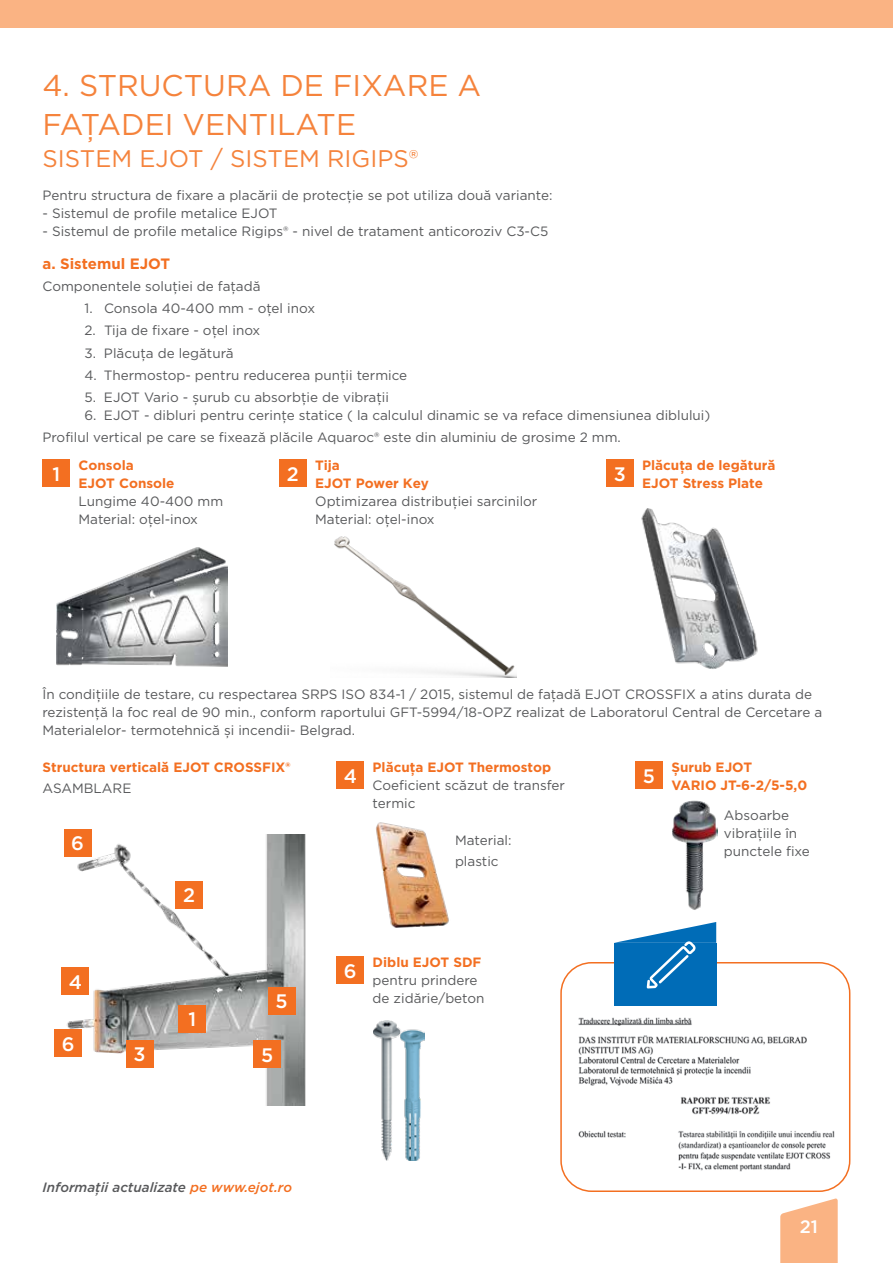
<style>
.page{position:relative;width:893px;height:1263px;background:#fff}
.page>*{position:absolute;margin:0;border:0;box-sizing:border-box;transform-origin:0 0}
.t1{font:30px/39px "Gotham";color:#f5833c}
.t2{font:24px "Gotham";color:#f5833c}
.t3{font:500 19.5px "Gotham";color:#fff}
.t4{font:500 18px "Gotham";color:#fff}
.t5{font:15px "Gotham Bold ZZZ Regular ZZZ";color:#f36f21}
.t6{font:13.5px/18px "Gotham";color:#58595b}
.t7{font:13.5px/18px "Gotham Bold ZZZ Regular ZZZ";color:#f36f21}
.t8{font:italic 500 13.5px "Gotham";color:#58595b}
.s1{color:#f36f21}
</style>
<div class="page">
<svg style="left:780px;top:1198px;width:58px;height:65px"></svg>
<div style="left:0;top:0;width:893px;height:28px;background:#fab383"></div>
<img style="left:61px;top:835px;width:325px;height:271px">
<div style="left:43px;top:459px;width:27px;height:28px;background:#f36f21"></div>
<div style="left:279px;top:459px;width:28px;height:28px;background:#f36f21"></div>
<div style="left:606px;top:459px;width:28px;height:28px;background:#f36f21"></div>
<div style="left:336px;top:761px;width:28px;height:28px;background:#f36f21"></div>
<div style="left:62px;top:967px;width:27px;height:28px;background:#f36f21"></div>
<div style="left:336px;top:956px;width:28px;height:28px;background:#f36f21"></div>
<div style="left:54px;top:1029px;width:28px;height:28px;background:#f36f21"></div>
<div style="left:64px;top:829px;width:27px;height:27px;background:#f36f21"></div>
<div style="left:126px;top:1040px;width:27px;height:27px;background:#f36f21"></div>
<div style="left:179px;top:1005px;width:27px;height:27px;background:#f36f21"></div>
<div style="left:175px;top:881px;width:28px;height:27px;background:#f36f21"></div>
<div style="left:635px;top:761px;width:28px;height:28px;background:#f36f21"></div>
<div style="left:268px;top:987px;width:28px;height:27px;background:#f36f21"></div>
<div style="left:253px;top:1040px;width:28px;height:28px;background:#f36f21"></div>
<div style="left:560px;top:962px;width:290px;height:230px;border:2px solid #f36f21;border-radius:31px"></div>
<div style="left:614px;top:943px;width:102px;height:63px;background:#006cb7"></div>
<svg style="left:614px;top:922px;width:102px;height:66px"></svg>
<img style="left:578px;top:1017px;width:257px;height:155px">
<img style="left:56px;top:547px;width:171px;height:120px">
<img style="left:334px;top:536px;width:182px;height:142px">
<img style="left:641px;top:508px;width:117px;height:161px">
<img style="left:373px;top:822px;width:76px;height:107px">
<img style="left:672px;top:800px;width:46px;height:110px">
<img style="left:373px;top:1021px;width:51px;height:140px">
<h1 class="t1" style="left:43px;top:66px;width:440px">4. STRUCTURA DE FIXARE A<br>FAŢADEI VENTILATE</h1>
<h2 class="t2" style="left:43px;top:143px;width:377px">SISTEM EJOT / SISTEM RIGIPS®</h2>
<p class="t6" style="left:43px;top:186px;width:511px">Pentru structura de fixare a placării de protecţie se pot utiliza două variante:</p>
<p class="t6" style="left:43px;top:204px;width:237px">- Sistemul de profile metalice EJOT</p>
<p class="t6" style="left:43px;top:222px;width:507px">- Sistemul de profile metalice Rigips® - nivel de tratament anticoroziv C3-C5</p>
<p class="t5" style="left:43px;top:253px;width:129px">a. Sistemul EJOT</p>
<p class="t6" style="left:43px;top:277px;width:219px">Componentele soluţiei de faţadă</p>
<p class="t6" style="left:85px;top:299px;width:232px">1. Consola 40-400 mm - oţel inox</p>
<p class="t6" style="left:85px;top:321px;width:177px">2. Tija de fixare - oţel inox</p>
<p class="t6" style="left:84px;top:344px;width:151px">3. Plăcuţa de legătură</p>
<p class="t6" style="left:84px;top:366px;width:324px">4. Thermostop- pentru reducerea punţii termice</p>
<p class="t6" style="left:84px;top:388px;width:306px">5. EJOT Vario - șurub cu absorbţie de vibraţii</p>
<p class="t6" style="left:42px;top:404px;width:669px;line-height:22.2px;text-indent:42px">6. EJOT - dibluri pentru cerinţe statice ( la calculul dinamic se va reface dimensiunea diblului)<br>Profilul vertical pe care se fixează plăcile Aquaroc® este din aluminiu de grosime 2 mm.</p>
<h3 class="t3" style="left:287px;top:461px;width:13px">2</h3>
<p class="t7" style="left:642px;top:456px;width:135px">Plăcuţa de legătură<br>EJOT Stress Plate</p>
<p class="t7" style="left:79px;top:456px;width:97px">Consola<br>EJOT Console</p>
<p class="t6" style="left:79px;top:492px;width:146px">Lungime 40-400 mm<br>Material: oţel-inox</p>
<h3 class="t3" style="left:52px;top:461px;width:9px">1</h3>
<p class="t7" style="left:315px;top:456px;width:115px">Tija<br>EJOT Power Key</p>
<p class="t6" style="left:315px;top:492px;width:224px">Optimizarea distribuţiei sarcinilor<br>Material: oţel-inox</p>
<h3 class="t3" style="left:614px;top:461px;width:14px">3</h3>
<p class="t6" style="left:42px;top:685px;width:781px">În condiţiile de testare, cu respectarea SRPS ISO 834-1 / 2015, sistemul de faţadă EJOT CROSSFIX a atins durata de rezistenţă la foc real de 90 min., conform raportului GFT-5994/18-OPZ realizat de Laboratorul Central de Cercetare a<br>Materialelor- termotehnică și incendii- Belgrad.</p>
<p class="t7" style="left:43px;top:758px;width:249px">Structura verticală EJOT CROSSFIX®</p>
<p class="t6" style="left:43px;top:779px;width:90px">ASAMBLARE</p>
<h3 class="t3" style="left:71px;top:831px;width:14px">6</h3>
<h3 class="t3" style="left:69px;top:969px;width:15px">4</h3>
<h3 class="t3" style="left:62px;top:1031px;width:14px">6</h3>
<h3 class="t3" style="left:183px;top:882px;width:13px">2</h3>
<h3 class="t3" style="left:134px;top:1042px;width:14px">3</h3>
<h3 class="t3" style="left:189px;top:1007px;width:9px">1</h3>
<h3 class="t3" style="left:276px;top:989px;width:14px">5</h3>
<h3 class="t3" style="left:261px;top:1042px;width:14px">5</h3>
<p class="t8" style="left:43px;top:1179px;width:251px">Informaţii actualizate <span class="s1">pe www.ejot.ro</span></p>
<h3 class="t3" style="left:344px;top:763px;width:15px">4</h3>
<p class="t7" style="left:373px;top:758px;width:180px">Plăcuţa EJOT Thermostop</p>
<p class="t6" style="left:373px;top:776px;width:194px">Coeficient scăzut de transfer termic</p>
<p class="t6" style="left:455px;top:830px;width:58px;line-height:21px">Material: plastic</p>
<h3 class="t3" style="left:344px;top:958px;width:14px">6</h3>
<p class="t7" style="left:373px;top:953px;width:110px">Diblu EJOT SDF</p>
<p class="t6" style="left:373px;top:971px;width:113px">pentru prindere de zidărie/beton</p>
<h3 class="t3" style="left:643px;top:763px;width:14px">5</h3>
<p class="t7" style="left:671px;top:758px;width:137px">Șurub EJOT<br>VARIO JT-6-2/5-5,0</p>
<p class="t6" style="left:724px;top:805px;width:87px">Absoarbe vibraţiile în punctele fixe</p>
<h3 class="t4" style="left:800px;top:1215px;width:20px">21</h3>
</div>
